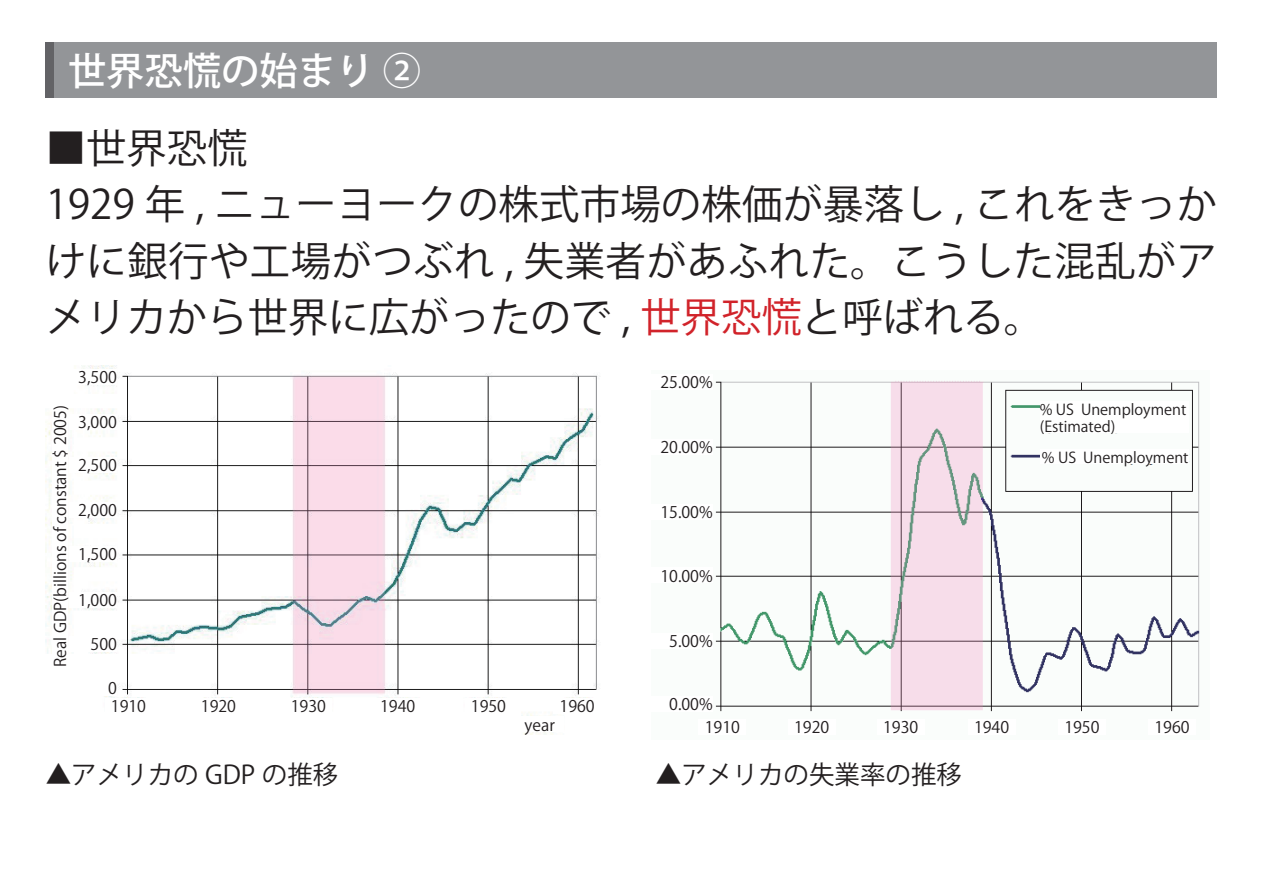
<style>
.page{position:relative;width:1263px;height:893px;background:#fff}
.page>*{position:absolute;margin:0;border:0;box-sizing:border-box;transform-origin:0 0}
.t1{font:40.35px/56.4px "Koz Go Pr 6 N";letter-spacing:.005em;color:#231f20}
.t2{font:500 38.25px "Koz Go Pr 6 N";color:#fff}
.t3{font:25.5px "Koz Go Pr 6 N";color:#231f20}
.t4{font:15.9px "Koz Go Pr 6 N";color:#231f20}
.t5{font:14.85px/17px "Koz Go Pr 6 N";color:#231f20}
.s1{color:#d1232a}
</style>
<div class="page">
<div style="left:46px;top:43px;width:1171px;height:55px;background:#939598"></div>
<div style="left:46px;top:43px;width:8px;height:55px;background:#636366"></div>
<img style="left:46px;top:366px;width:554px;height:369px">
<img style="left:715px;top:381px;width:485px;height:331px">
<div style="left:105px;top:698px;width:47px;height:16px;background:#fff"></div>
<div style="left:195px;top:698px;width:47px;height:16px;background:#fff"></div>
<div style="left:284px;top:698px;width:48px;height:16px;background:#fff"></div>
<div style="left:374px;top:698px;width:48px;height:16px;background:#fff"></div>
<div style="left:465px;top:698px;width:47px;height:16px;background:#fff"></div>
<div style="left:553px;top:698px;width:48px;height:16px;background:#fff"></div>
<div style="left:516px;top:716px;width:48px;height:16px;background:#fff"></div>
<div style="left:69px;top:369px;width:48px;height:16px;background:#fff"></div>
<div style="left:52px;top:405px;width:16px;height:303px;background:#fff"></div>
<div style="left:69px;top:457px;width:48px;height:16px;background:#fff"></div>
<div style="left:69px;top:546px;width:48px;height:16px;background:#fff"></div>
<div style="left:69px;top:636px;width:48px;height:16px;background:#fff"></div>
<div style="left:69px;top:680px;width:48px;height:16px;background:#fff"></div>
<div style="left:69px;top:414px;width:48px;height:16px;background:#fff"></div>
<div style="left:69px;top:502px;width:48px;height:16px;background:#fff"></div>
<div style="left:69px;top:592px;width:48px;height:16px;background:#fff"></div>
<div style="left:1040px;top:449px;width:148px;height:15px;background:#fff"></div>
<div style="left:1040px;top:401px;width:148px;height:32px;background:#fff"></div>
<h2 class="t2" style="left:68px;top:49px;width:354px">世界恐慌の始まり ②</h2>
<h1 class="t1" style="left:46px;top:121px;width:1173px">■世界恐慌<br>1929 年 , ニューヨークの株式市場の株価が暴落し , これをきっかけに銀行や工場がつぶれ , 失業者があふれた。こうした混乱がアメリカから世界に広がったので , <span class="s1">世界恐慌</span>と呼ばれる。</h1>
<p class="t4" style="left:51px;top:667px;width:263px;rotate:-90deg">Real GDP(billions of constant $ 2005)</p>
<p class="t4" style="left:78px;top:368px;width:40px">3,500</p>
<p class="t4" style="left:660px;top:373px;width:54px">25.00%</p>
<p class="t4" style="left:78px;top:413px;width:40px">3,000</p>
<p class="t4" style="left:78px;top:456px;width:40px">2,500</p>
<p class="t4" style="left:78px;top:501px;width:40px">2,000</p>
<p class="t4" style="left:78px;top:546px;width:40px">1,500</p>
<p class="t4" style="left:78px;top:591px;width:40px">1,000</p>
<p class="t4" style="left:91px;top:635px;width:28px">500</p>
<p class="t4" style="left:108px;top:680px;width:10px">0</p>
<p class="t4" style="left:660px;top:438px;width:54px">20.00%</p>
<p class="t4" style="left:660px;top:504px;width:54px">15.00%</p>
<p class="t4" style="left:660px;top:567px;width:54px">10.00%</p>
<p class="t4" style="left:669px;top:632px;width:45px">5.00%</p>
<p class="t5" style="left:1040px;top:401px;width:148px">% US Unemployment (Estimated)</p>
<p class="t5" style="left:1042px;top:449px;width:148px">% US Unemployment</p>
<p class="t4" style="left:111px;top:697px;width:37px">1910</p>
<p class="t4" style="left:201px;top:697px;width:37px">1920</p>
<p class="t4" style="left:291px;top:697px;width:37px">1930</p>
<p class="t4" style="left:380px;top:697px;width:37px">1940</p>
<p class="t4" style="left:471px;top:697px;width:37px">1950</p>
<p class="t4" style="left:560px;top:697px;width:37px">1960</p>
<p class="t4" style="left:524px;top:716px;width:32px">year</p>
<p class="t4" style="left:669px;top:696px;width:45px">0.00%</p>
<p class="t4" style="left:705px;top:718px;width:37px">1910</p>
<p class="t4" style="left:794px;top:718px;width:37px">1920</p>
<p class="t4" style="left:883px;top:718px;width:37px">1930</p>
<p class="t4" style="left:974px;top:718px;width:37px">1940</p>
<p class="t4" style="left:1064px;top:718px;width:37px">1950</p>
<p class="t4" style="left:1154px;top:718px;width:37px">1960</p>
<h3 class="t3" style="left:46px;top:760px;width:294px">▲アメリカの GDP の推移</h3>
<h3 class="t3" style="left:656px;top:760px;width:308px">▲アメリカの失業率の推移</h3>
</div>
